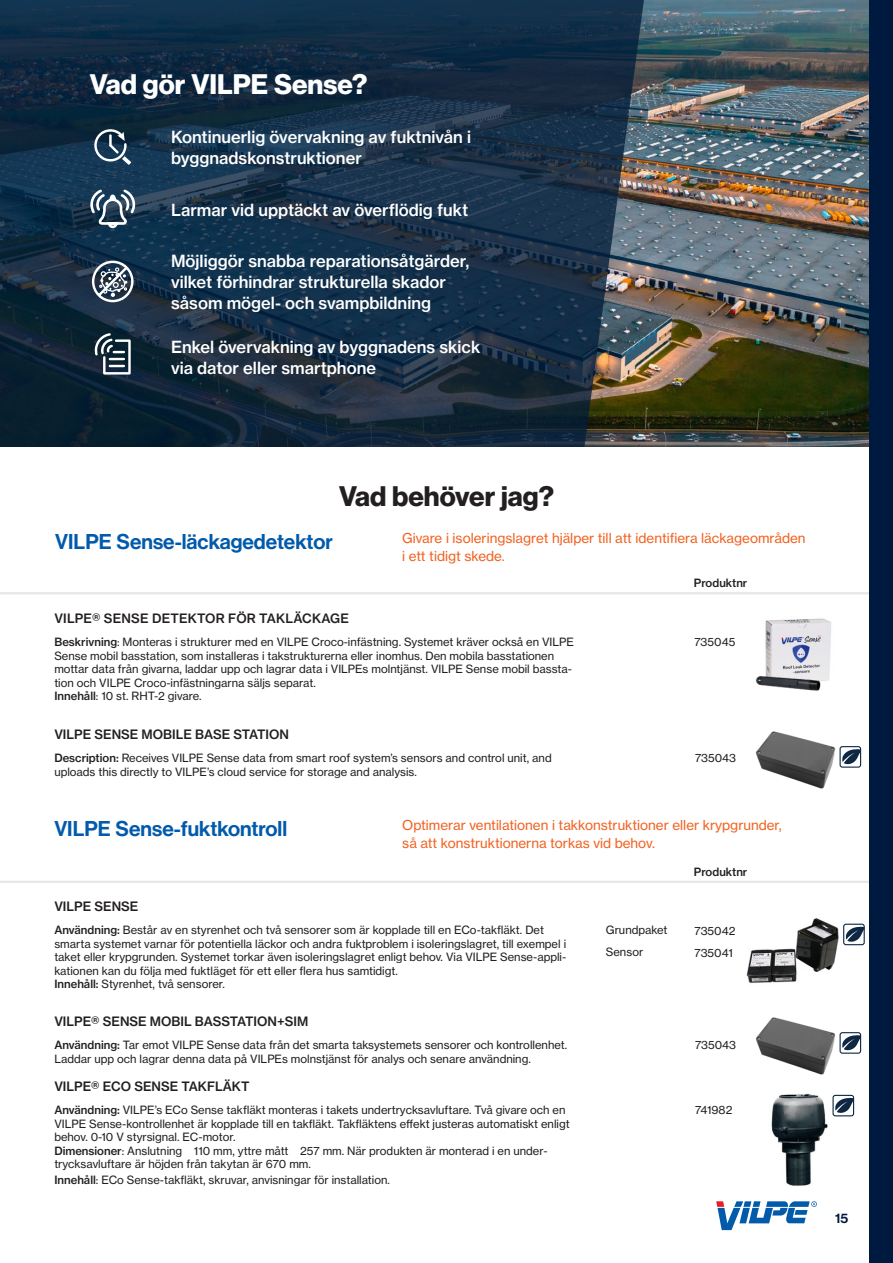
<style>
.page{position:relative;width:893px;height:1263px;background:#fff}
.page>*{position:absolute;margin:0;border:0;box-sizing:border-box;transform-origin:0 0}
.t1{font:27.6px "N Haas Grotesk DS Pro 75 Bd";color:#fff}
.t2{font:27.6px "N Haas Grotesk DS Pro 75 Bd";color:#231f20}
.Headline_2{font:21px "N Haas Grotesk DS Pro 65 Md";color:#015aaa}
.t3{font:16.5px/21px "N Haas Grotesk TX Pro 65 Md";color:#fff}
.t4{font:13.5px/18px "N Haas Grotesk TX Pro 55 Rg";color:#f26221}
.t5{font:13.5px "N Haas Grotesk DS Pro 65 Md";color:#00193f}
.Name{font:12.75px "N Haas Grotesk TX Pro 65 Md";color:#231f20}
.Product_text{font:11.25px/13.5px "N Haas Grotesk TX Pro 55 Rg";color:#231f20}
.Name-2{font:11.25px "N Haas Grotesk TX Pro 55 Rg";color:#231f20}
.Product_text-2{font:11.25px "N Haas Grotesk TX Pro 65 Md";color:#231f20}
.Paragraph_Style_1{font:11.25px "N Haas Grotesk TX Pro 55 Rg";color:#231f20}
.s1{font-family:"N Haas Grotesk TX Pro 65 Md"}
</style>
<div class="page">
<svg style="left:716px;top:1201px;width:101px;height:29px"></svg>
<img style="left:661px;top:0;width:209px;height:448px">
<svg style="left:0;top:0;width:661px;height:447px;background:#1b3246"></svg>
<svg style="left:94px;top:129px;width:37px;height:36px"></svg>
<svg style="left:90px;top:189px;width:46px;height:40px"></svg>
<svg style="left:92px;top:261px;width:42px;height:41px"></svg>
<svg style="left:95px;top:333px;width:36px;height:42px"></svg>
<hr style="left:0;top:592px;width:893px;height:2px;background:#e6e7e9">
<img style="left:765px;top:618px;width:67px;height:62px">
<img style="left:755px;top:662px;width:74px;height:29px">
<img style="left:755px;top:731px;width:81px;height:58px">
<svg style="left:839px;top:746px;width:22px;height:22px"></svg>
<img style="left:746px;top:918px;width:93px;height:65px">
<svg style="left:843px;top:923px;width:22px;height:22px"></svg>
<img style="left:771px;top:1093px;width:65px;height:93px">
<svg style="left:832px;top:1095px;width:22px;height:21px"></svg>
<img style="left:755px;top:1017px;width:81px;height:58px">
<svg style="left:839px;top:1032px;width:22px;height:22px"></svg>
<hr style="left:0;top:881px;width:893px;height:2px;background:#e6e7e9">
<div style="left:870px;top:0;width:23px;height:1263px;background:#00193f"></div>
<p class="t1" style="left:90px;top:69px;width:279px">Vad gör VILPE Sense?</p>
<p class="t3" style="left:171px;top:126px;width:301px">Kontinuerlig övervakning av fuktnivån i byggnadskonstruktioner</p>
<p class="t3" style="left:171px;top:199px;width:299px">Larmar vid upptäckt av överflödig fukt</p>
<p class="t3" style="left:171px;top:250px;width:300px">Möjliggör snabba reparationsåtgärder, vilket förhindrar strukturella skador såsom mögel- och svampbildning</p>
<p class="t3" style="left:171px;top:336px;width:311px">Enkel övervakning av byggnadens skick via dator eller smartphone</p>
<p class="t2" style="left:339px;top:480px;width:216px">Vad behöver jag?</p>
<p class="Headline_2" style="left:55px;top:530px;width:279px">VILPE Sense-läckagedetektor</p>
<p class="t4" style="left:402px;top:529px;width:405px">Givare i isoleringslagret hjälper till att identifiera läckageområden i ett tidigt skede.</p>
<p class="Product_text-2" style="left:694px;top:576px;width:55px">Produktnr</p>
<p class="Name" style="left:54px;top:610px;width:296px">VILPE® SENSE DETEKTOR FÖR TAKLÄCKAGE</p>
<p class="Product_text" style="left:54px;top:635px;width:521px"><span class="s1">Beskrivning</span>: Monteras i strukturer med en VILPE Croco-infästning. Systemet kräver också en VILPE</p>
<p class="Name-2" style="left:694px;top:635px;width:42px">735045</p>
<p class="Product_text" style="left:54px;top:649px;width:519px">Sense mobil basstation, som installeras i takstrukturerna eller inomhus. Den mobila basstationen mottar data från givarna, laddar upp och lagrar data i VILPEs molntjänst. VILPE Sense mobil bassta&shy;tion och VILPE Croco-infästningarna säljs separat.<br><span class="s1">Innehåll</span>: 10 st. RHT-2 givare.</p>
<p class="Name" style="left:54px;top:726px;width:236px">VILPE SENSE MOBILE BASE STATION</p>
<p class="Product_text" style="left:54px;top:751px;width:499px"><span class="s1">Description:</span> Receives VILPE Sense data from smart roof system’s sensors and control unit, and</p>
<p class="Paragraph_Style_1" style="left:695px;top:751px;width:43px">735043</p>
<p class="Product_text" style="left:54px;top:765px;width:364px">uploads this directly to VILPE’s cloud service for storage and analysis.</p>
<p class="Headline_2" style="left:54px;top:816px;width:234px">VILPE Sense-fuktkontroll</p>
<p class="t4" style="left:402px;top:816px;width:381px">Optimerar ventilationen i takkonstruktioner eller krypgrunder, så att konstruktionerna torkas vid behov.</p>
<p class="Name" style="left:54px;top:898px;width:86px">VILPE SENSE</p>
<p class="Product_text" style="left:54px;top:923px;width:513px"><span class="s1">Användning:</span> Består av en styrenhet och två sensorer som är kopplade till en ECo-takfläkt. Det smarta systemet varnar för potentiella läckor och andra fuktproblem i isoleringslagret, till exempel i taket eller krypgrunden. Systemet torkar även isoleringslagret enligt behov. Via VILPE Sense-appli&shy;kationen kan du följa med fuktläget för ett eller flera hus samtidigt.</p>
<p class="Product_text" style="left:54px;top:977px;width:172px"><span class="s1">Innehåll:</span> Styrenhet, två sensorer.</p>
<p class="Product_text-2" style="left:694px;top:865px;width:55px">Produktnr</p>
<p class="Name-2" style="left:606px;top:923px;width:63px">Grundpaket</p>
<p class="Name-2" style="left:694px;top:924px;width:43px">735042</p>
<p class="Name-2" style="left:606px;top:945px;width:39px">Sensor</p>
<p class="Name-2" style="left:694px;top:946px;width:40px">735041</p>
<p class="Name" style="left:54px;top:1013px;width:255px">VILPE® SENSE MOBIL BASSTATION+SIM</p>
<p class="Product_text" style="left:54px;top:1038px;width:514px"><span class="s1">Användning:</span> Tar emot VILPE Sense data från det smarta taksystemets sensorer och kontrollenhet.</p>
<p class="Paragraph_Style_1" style="left:695px;top:1038px;width:43px">735043</p>
<p class="Product_text" style="left:54px;top:1052px;width:478px">Laddar upp och lagrar denna data på VILPEs molnstjänst för analys och senare användning.</p>
<p class="Name" style="left:54px;top:1078px;width:197px">VILPE® ECO SENSE TAKFLÄKT</p>
<p class="Product_text" style="left:54px;top:1103px;width:517px"><span class="s1">Användning:</span> VILPE’s ECo Sense takfläkt monteras i takets undertrycksavluftare. Två givare och en<br>VILPE Sense-kontrollenhet är kopplade till en takfläkt. Takfläktens effekt justeras automatiskt enligt behov. 0-10 V styrsignal. EC-motor.</p>
<p class="Product_text" style="left:54px;top:1144px;width:495px"><span class="s1">Dimensioner</span>: Anslutning ⌀ 110 mm, yttre mått ⌀ 257 mm. När produkten är monterad i en under&shy;trycksavluftare är höjden från takytan är 670 mm.</p>
<p class="Product_text" style="left:54px;top:1173px;width:337px"><span class="s1">Innehåll</span>: ECo Sense-takfläkt, skruvar, anvisningar för installation.</p>
<p class="Name-2" style="left:695px;top:1103px;width:39px">741982</p>
<p class="t5" style="left:835px;top:1210px;width:15px">15</p>
</div>
